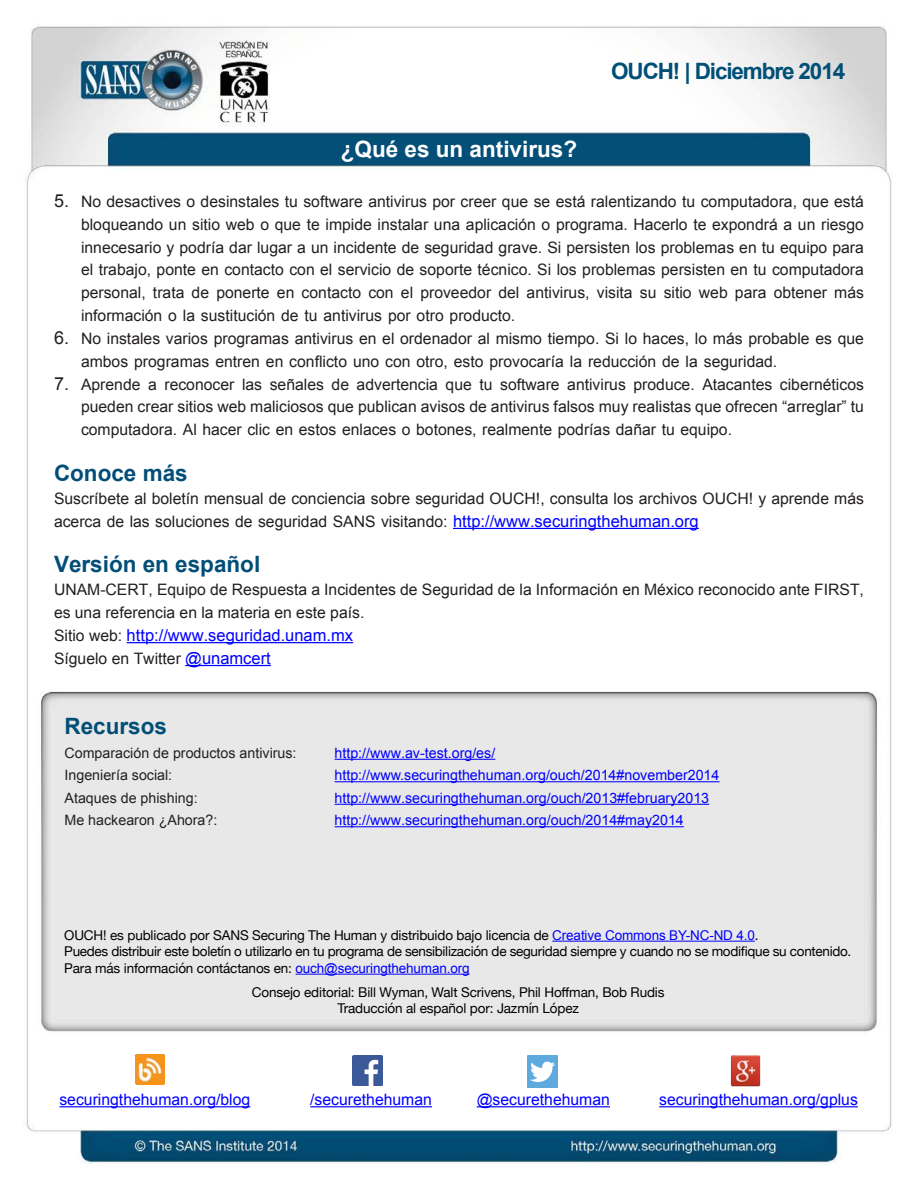
<style>
.page{position:relative;width:918px;height:1188px;background:#fff}
.page>*{position:absolute;margin:0;border:0;box-sizing:border-box;transform-origin:0 0}
.MainText{font:700 22.5px "Arial";color:#024e77}
.t1{font:700 22.5px "Arial";letter-spacing:-.05em;color:#004f77}
.t2{font:700 22.5px "Arial";color:#fff}
.t3{font:18px "Arial";color:#231f20}
.MainText-2{font:16.5px "Arial";color:#00f}
.MainText-3{font:15.75px/22.8px "Arial";color:#231f20}
.t4{font:15.75px "Arial";color:#00f}
.MainText-4{font:14.25px "Arial";color:#00f}
.MainText-5{font:14.25px "Arial";color:#231f20}
.t5{font:13.5px "Helvetica Neue";letter-spacing:-.01em;color:#000}
.s1{font-size:16.5px;color:#00f}
.s2{font-size:15.75px;color:#231f20}
.s3{font-family:"Arial";color:#00f}
</style>
<div class="page">
<img style="left:26px;top:25px;width:866px;height:1139px">
<hr style="left:453px;top:528px;width:246px;height:1px;background:#00f">
<hr style="left:127px;top:642px;width:226px;height:1px;background:#00f">
<hr style="left:185px;top:665px;width:86px;height:1px;background:#00f">
<hr style="left:552px;top:941px;width:203px;height:1px;background:#00f">
<hr style="left:296px;top:974px;width:174px;height:1px;background:#00f">
<hr style="left:335px;top:759px;width:160px;height:1px;background:#00f">
<hr style="left:335px;top:781px;width:385px;height:1px;background:#00f">
<hr style="left:335px;top:804px;width:374px;height:1px;background:#00f">
<hr style="left:335px;top:826px;width:349px;height:1px;background:#00f">
<img style="left:135px;top:1054px;width:30px;height:30px">
<hr style="left:59px;top:1106px;width:191px;height:1px;background:#00f">
<img style="left:353px;top:1055px;width:29px;height:30px">
<hr style="left:310px;top:1106px;width:122px;height:1px;background:#00f">
<img style="left:527px;top:1055px;width:30px;height:32px">
<hr style="left:477px;top:1106px;width:133px;height:1px;background:#00f">
<img style="left:730px;top:1054px;width:30px;height:32px">
<hr style="left:659px;top:1106px;width:199px;height:1px;background:#00f">
<h1 class="t1" style="left:611px;top:56px;width:236px">OUCH! | Diciembre 2014</h1>
<p class="t3" style="left:54px;top:189px;width:17px">5.</p>
<p class="t3" style="left:54px;top:326px;width:17px">6.</p>
<p class="t3" style="left:54px;top:372px;width:17px">7.</p>
<h1 class="t2" style="left:341px;top:134px;width:238px">¿Qué es un antivirus?</h1>
<p class="MainText-3" style="left:81px;top:190px;width:784px">No desactives o desinstales tu software antivirus por creer que se está ralentizando tu computadora, que está</p>
<p class="MainText-3" style="left:81px;top:213px;width:785px;text-align:right">bloqueando un sitio web o que te impide instalar una aplicación o programa. Hacerlo te expondrá a un riesgo innecesario y podría dar lugar a un incidente de seguridad grave. Si persisten los problemas en tu equipo para el trabajo, ponte en contacto con el servicio de soporte técnico. Si los problemas persisten en tu computadora más</p>
<p class="MainText-3" style="left:81px;top:281px;width:436px">personal,<br>información lao sustitución de tu antivirus por otro producto.</p>
<p class="MainText-3" style="left:81px;top:327px;width:784px">No instales varios programas antivirus en el ordenador al mismo tiempo. Si lo haces lo, más probable es que</p>
<p class="MainText-3" style="left:192px;top:281px;width:19px">de</p>
<p class="MainText-3" style="left:401px;top:281px;width:14px">el</p>
<p class="MainText-3" style="left:420px;top:281px;width:72px">proveedor</p>
<p class="MainText-3" style="left:498px;top:281px;width:23px">del</p>
<p class="MainText-3" style="left:527px;top:281px;width:65px">antivirus,</p>
<p class="MainText-3" style="left:597px;top:281px;width:37px">visita</p>
<p class="MainText-3" style="left:664px;top:281px;width:30px">sitio</p>
<p class="MainText-3" style="left:699px;top:281px;width:30px">web</p>
<p class="MainText-3" style="left:774px;top:281px;width:55px">obtener</p>
<p class="MainText-3" style="left:153px;top:281px;width:33px">trata</p>
<p class="MainText-3" style="left:216px;top:281px;width:55px">ponerte</p>
<p class="MainText-3" style="left:302px;top:281px;width:61px">contacto</p>
<p class="MainText-3" style="left:277px;top:281px;width:19px">en</p>
<p class="MainText-3" style="left:368px;top:281px;width:27px">con</p>
<p class="MainText-3" style="left:640px;top:281px;width:18px">su</p>
<p class="MainText-3" style="left:735px;top:281px;width:33px">para</p>
<p class="MainText-3" style="left:81px;top:350px;width:698px">ambos programas entren en conflicto uno con otro, esto provocaría la reducción de la seguridad.</p>
<p class="MainText-3" style="left:81px;top:373px;width:61px">Aprende</p>
<p class="MainText-3" style="left:148px;top:373px;width:10px">a</p>
<p class="MainText-3" style="left:164px;top:373px;width:72px">reconocer</p>
<p class="MainText-3" style="left:242px;top:373px;width:22px">las</p>
<p class="MainText-3" style="left:270px;top:373px;width:56px">señales</p>
<p class="MainText-3" style="left:332px;top:373px;width:19px">de</p>
<p class="MainText-3" style="left:357px;top:373px;width:83px">advertencia</p>
<p class="MainText-3" style="left:446px;top:373px;width:28px">que</p>
<p class="MainText-3" style="left:479px;top:373px;width:15px">tu</p>
<p class="MainText-3" style="left:500px;top:373px;width:61px">software</p>
<p class="MainText-3" style="left:567px;top:373px;width:60px">antivirus</p>
<p class="MainText-3" style="left:633px;top:373px;width:63px">produce.</p>
<p class="MainText-3" style="left:702px;top:373px;width:72px">Atacantes</p>
<p class="MainText-3" style="left:780px;top:373px;width:86px">cibernéticos</p>
<p class="MainText-3" style="left:81px;top:396px;width:785px">pueden crear sitios web maliciosos que publican avisos de antivirus falsos muy realistas que ofrecen “arreglar” tu computadora. Al hacer clic en estos enlaces o botones, realmente podrías dañar tu equipo.</p>
<p class="MainText" style="left:54px;top:458px;width:135px">Conoce más</p>
<p class="MainText-3" style="left:54px;top:487px;width:811px">Suscríbete al boletín mensual de conciencia sobre seguridad OUCH ,! consulta los archivos OUCH! y aprende más acerca de las soluciones de seguridad SANS visitando: <span class="s1">http://www.securingthehuman.org</span></p>
<p class="MainText" style="left:54px;top:549px;width:208px">Versión en español</p>
<p class="MainText-3" style="left:54px;top:578px;width:812px">UNAM-CERT, Equipo de Respuesta a Incidentes de Seguridad de la Información en México reconocido ante FIRST, es una referencia en la materia en este país.</p>
<p class="MainText-2" style="left:54px;top:624px;width:301px"><span class="s2">Sitio web:</span> http://www.seguridad.unam.mx</p>
<p class="MainText-3" style="left:54px;top:647px;width:218px">Síguelo en Twitter <span class="s1">@unamcert</span></p>
<p class="MainText" style="left:65px;top:711px;width:104px">Recursos</p>
<p class="MainText-5" style="left:65px;top:743px;width:234px">Comparación de productos antivirus:</p>
<p class="MainText-4" style="left:335px;top:743px;width:162px">http://www.av-test.org/es/</p>
<p class="MainText-5" style="left:65px;top:766px;width:109px">Ingeniería social:</p>
<p class="MainText-4" style="left:335px;top:766px;width:386px">http://www.securingthehuman.org/ouch/2014#november2014</p>
<p class="MainText-5" style="left:65px;top:788px;width:135px">Ataques de phishing:</p>
<p class="MainText-4" style="left:335px;top:788px;width:376px">http://www.securingthehuman.org/ouch/2013#february2013</p>
<p class="MainText-5" style="left:65px;top:811px;width:154px">Me hackearon ¿Ahora :?</p>
<p class="MainText-4" style="left:335px;top:811px;width:351px">http://www.securingthehuman.org/ouch/2014#may2014</p>
<p class="t5" style="left:64px;top:925px;width:696px">OUCH! es publicado por SANS Securing The Human y distribuido bajo licencia de <span class="s3">Creative Commons BY-NC-ND 4.0</span>.</p>
<p class="t5" style="left:64px;top:942px;width:789px">Puedes distribuir este boletín o utilizarlo en tu programa de sensibilización de seguridad siempre y cuando no se modifique su contenido.</p>
<p class="t5" style="left:64px;top:958px;width:407px">Para más información contáctanos en: <span class="s3">ouch@securingthehuman.org</span></p>
<p class="t5" style="left:252px;top:982px;width:414px">Consejo editorial: Bill Wyman, Walt Scrivens, Phil Hoffman, Bob Rudis</p>
<p class="t5" style="left:337px;top:999px;width:243px">Traducción al español por: Jazmín López</p>
<p class="t4" style="left:59px;top:1089px;width:192px">securingthehuman.org/blog</p>
<p class="t4" style="left:310px;top:1089px;width:123px">/securethehuman</p>
<p class="t4" style="left:477px;top:1089px;width:135px">@securethehuman</p>
<p class="t4" style="left:659px;top:1089px;width:200px">securingthehuman.org/gplus</p>
</div>
